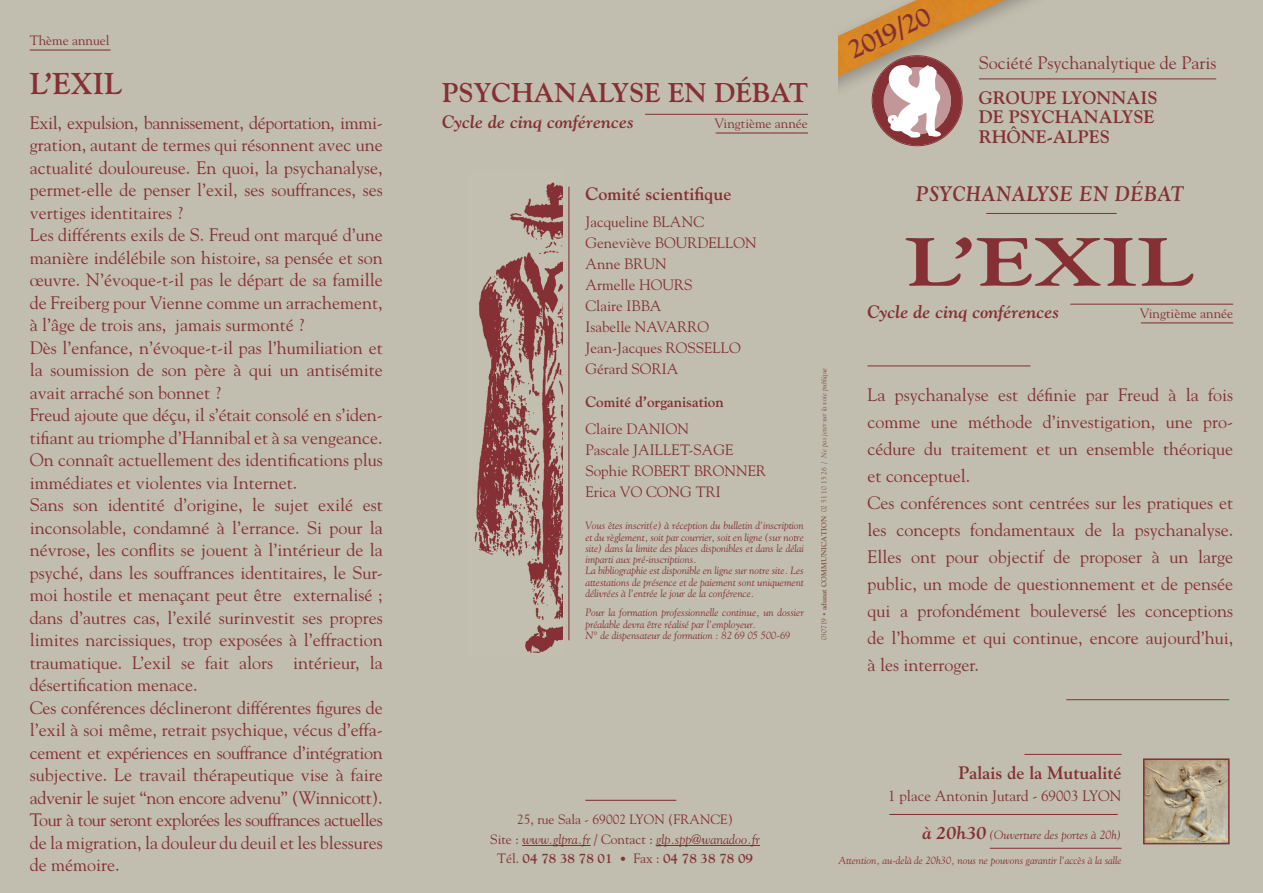
<style>
.page{position:relative;width:1263px;height:893px;background:#c1bdaf}
.page>*{position:absolute;margin:0;border:0;box-sizing:border-box;transform-origin:0 0}
.t1{font:700 67.5px "Goudy";color:#843034;scale:1.39 1}
.t2{font:700 30px "Goudy";color:#843034}
.t3{font:700 27px "Goudy";color:#843034}
.t4{font:700 26.85px "Goudy";color:#843034}
.t5{font:italic 700 21px "Goudy";letter-spacing:.05em;color:#843034;scale:.9 1}
.t6{font:18px/22.5px "Goudy";color:#843034}
.t7{font:700 18px/19.5px "Goudy";color:#843034}
.t8{font:italic 700 18px "Goudy";color:#843034}
.t9{font:15px/21px "Goudy";color:#843034}
.t10{font:700 15px "Goudy";color:#843034}
.t11{font:13.5px/19.5px "Goudy";color:#843034;text-align:center}
.t12{font:italic 12px "Goudy";color:#843034}
.t13{font:italic 10.5px/11.2px "Goudy";color:#843034}
.t14{font:italic 7.5px "Goudy";color:#ac7669}
.s1{font-style:normal}
.s2{font-style:normal;font-size:6px}
.s3{font-weight:700;font-style:normal}
.s4{font-style:italic}
.s5{font-weight:700}
.s6{font-size:12px}
.s7{font-weight:700;font-size:18px}
</style>
<div class="page">
<img style="left:838px;top:0;width:166px;height:92px">
<hr style="left:522px;top:845px;width:69px;height:1px;background:#843034">
<hr style="left:656px;top:845px;width:104px;height:1px;background:#843034">
<hr style="left:979px;top:79px;width:237px;height:1px;background:#843034">
<hr style="left:645px;top:114px;width:163px;height:1px;background:#843034">
<hr style="left:889px;top:814px;width:229px;height:1px;background:#843034">
<hr style="left:1024px;top:754px;width:97px;height:1px;background:#843034">
<hr style="left:1070px;top:304px;width:163px;height:1px;background:#843034">
<hr style="left:1141px;top:322px;width:92px;height:1px;background:#843034">
<hr style="left:716px;top:132px;width:92px;height:2px;background:#843034">
<hr style="left:30px;top:50px;width:81px;height:1px;background:#843034">
<hr style="left:585px;top:800px;width:91px;height:1px;background:#843034">
<hr style="left:990px;top:848px;width:131px;height:1px;background:#843034">
<hr style="left:867px;top:366px;width:163px;height:1px;background:#843034">
<hr style="left:1066px;top:699px;width:163px;height:1px;background:#843034">
<img style="left:474px;top:182px;width:89px;height:471px">
<hr style="left:568px;top:187px;width:1px;height:453px;background:#843034">
<img style="left:1146px;top:761px;width:80px;height:80px">
<div style="left:1143px;top:758px;width:86px;height:86px;border:2px solid #843034"></div>
<div style="left:872px;top:56px;width:90px;height:89px;background:#843034;border-radius:45px"></div>
<div style="left:884px;top:67px;width:67px;height:67px;background:#c19799;border-radius:50%"></div>
<svg style="left:887px;top:65px;width:54px;height:73px"></svg>
<hr style="left:986px;top:213px;width:131px;height:1px;background:#843034">
<p class="t11" style="left:30px;top:30px;width:81px">Thème annuel</p>
<h2 class="t2" style="left:30px;top:66px;width:94px">L’EXIL</h2>
<p class="t6" style="left:30px;top:111px;width:354px">Exil, expulsion, bannissement, déportation, immi&shy;gration, autant de termes qui résonnent avec une actualité douloureuse. En quoi, la psychanalyse, permet-elle de penser l’exil, ses souffrances, ses vertiges identitaires ?<br>Les différents exils de S. Freud ont marqué d’une manière indélébile son histoire, sa pensée et son œuvre. N’évoque-t-il pas le départ de sa famille de Freiberg pour Vienne comme un arrachement, à l’âge de trois ans, jamais surmonté ?<br>Dès l’enfance, n’évoque-t-il pas l’humiliation et la soumission de son père à qui un antisémite avait arraché son bonnet ?<br>Freud ajoute que déçu, il s’était consolé en s’iden&shy;tifiant au triomphe d’Hannibal et à sa vengeance.<br>On connaît actuellement des identifications plus immédiates et violentes via Internet.<br>Sans son identité d’origine, le sujet exilé est inconsolable, condamné à l’errance. Si pour la névrose, les conflits se jouent à l’intérieur de la psyché, dans les souffrances identitaires, le Sur&shy;moi hostile et menaçant peut être externalisé ; dans d’autres cas, l’exilé surinvestit ses propres limites narcissiques, trop exposées à l’effraction traumatique. L’exil se fait alors intérieur, la désertification menace.<br>Ces conférences déclineront différentes figures de l’exil à soi même, retrait psychique, vécus d’effa&shy;cement et expériences en souffrance d’intégration subjective. Le travail thérapeutique vise à faire advenir le sujet “non encore advenu” (Winnicott).<br>Tour à tour seront explorées les souffrances actuelles de la migration, la douleur du deuil et les blessures de mémoire.</p>
<h3 class="t3" style="left:442px;top:76px;width:368px">PSYCHANALYSE EN DÉBAT</h3>
<p class="t8" style="left:442px;top:111px;width:193px">Cycle de cinq conférences</p>
<p class="t11" style="left:715px;top:113px;width:95px">Vingtième année</p>
<p class="t7" style="left:585px;top:184px;width:147px">Comité scientifique</p>
<p class="t9" style="left:585px;top:211px;width:173px">Jacqueline BLANC<br>Geneviève BOURDELLON<br>Anne BRUN<br>Armelle HOURS<br>Claire IBBA<br>Isabelle NAVARRO<br>Jean-Jacques ROSSELLO<br>Gérard SORIA</p>
<p class="t10" style="left:585px;top:393px;width:140px">Comité d’organisation</p>
<p class="t9" style="left:585px;top:418px;width:182px">Claire DANION<br>Pascale JAILLET-SAGE<br>Sophie ROBERT BRONNER<br>Erica VO CONG TRI</p>
<p class="t13" style="left:585px;top:520px;width:220px">Vous êtes inscrit(e) à réception du bulletin d’inscription et du règlement, soit par courrier, soit en ligne (sur notre site) dans la limite des places disponibles et dans le délai imparti aux pré-inscriptions.<br>La bibliographie est disponible en ligne sur notre site. Les attestations de présence et de paiement sont uniquement délivrées à l’entrée le jour de la conférence.</p>
<p class="t13" style="left:585px;top:607px;width:220px">Pour la formation professionnelle continue, un dossier préalable devra être réalisé par l’employeur.<br>N° de dispensateur de formation : 82 69 05 500-69</p>
<p class="t14" style="left:819px;top:640px;width:274px;rotate:-90deg"><span class="s1">030719</span> <span class="s2">•</span> <span class="s3">adunat COMMUNICATION</span> <span class="s1">02 51 10 15 26 /</span> Ne pas jeter sur la voie publique</p>
<h3 class="t4" style="left:843px;top:37px;width:90px;rotate:-25deg">2019/20</h3>
<p class="t6" style="left:979px;top:51px;width:239px">Société Psychanalytique de Paris</p>
<p class="t7" style="left:979px;top:88px;width:180px">GROUPE LYONNAIS<br>DE PSYCHANALYSE<br>RHÔNE-ALPES</p>
<p class="t5" style="left:916px;top:180px;width:299px">PSYCHANALYSE EN DÉBAT</p>
<h1 class="t1" style="left:905px;top:222px;width:210px">L’EXIL</h1>
<p class="t8" style="left:867px;top:300px;width:193px">Cycle de cinq conférences</p>
<p class="t11" style="left:1140px;top:303px;width:95px">Vingtième année</p>
<p class="t6" style="left:867px;top:381px;width:367px;line-height:27px">La psychanalyse est définie par Freud à la fois comme une méthode d’investigation, une pro&shy;cédure du traitement et un ensemble théorique et conceptuel.<br>Ces conférences sont centrées sur les pratiques et les concepts fondamentaux de la psychanalyse.<br>Elles ont pour objectif de proposer à un large public, un mode de questionnement et de pensée qui a profondément bouleversé les conceptions de l’homme et qui continue, encore aujourd’hui, à les interroger.</p>
<p class="t11" style="left:490px;top:810px;width:271px">25, rue Sala - 69002 LYON (FRANCE)<br>Site : <span class="s4">www.glpra.fr</span> / Contact : <span class="s4">glp.spp@wanadoo.fr<br></span>Tél. <span class="s5">04 78 38 78 01</span> <span class="s6">•</span> Fax : <span class="s5">04 78 38 78 09</span></p>
<p class="t7" style="left:958px;top:762px;width:164px">Palais de la Mutualité</p>
<p class="t9" style="left:888px;top:785px;width:235px">1 place Antonin Jutard - 69003 LYON</p>
<p class="t12" style="left:922px;top:827px;width:201px"><span class="s7">à 20h30</span> (Ouverture des portes à 20h)</p>
<p class="t13" style="left:838px;top:855px;width:285px">Attention, au-delà de 20h30, nous ne pouvons garantir l’accès à la salle</p>
</div>
